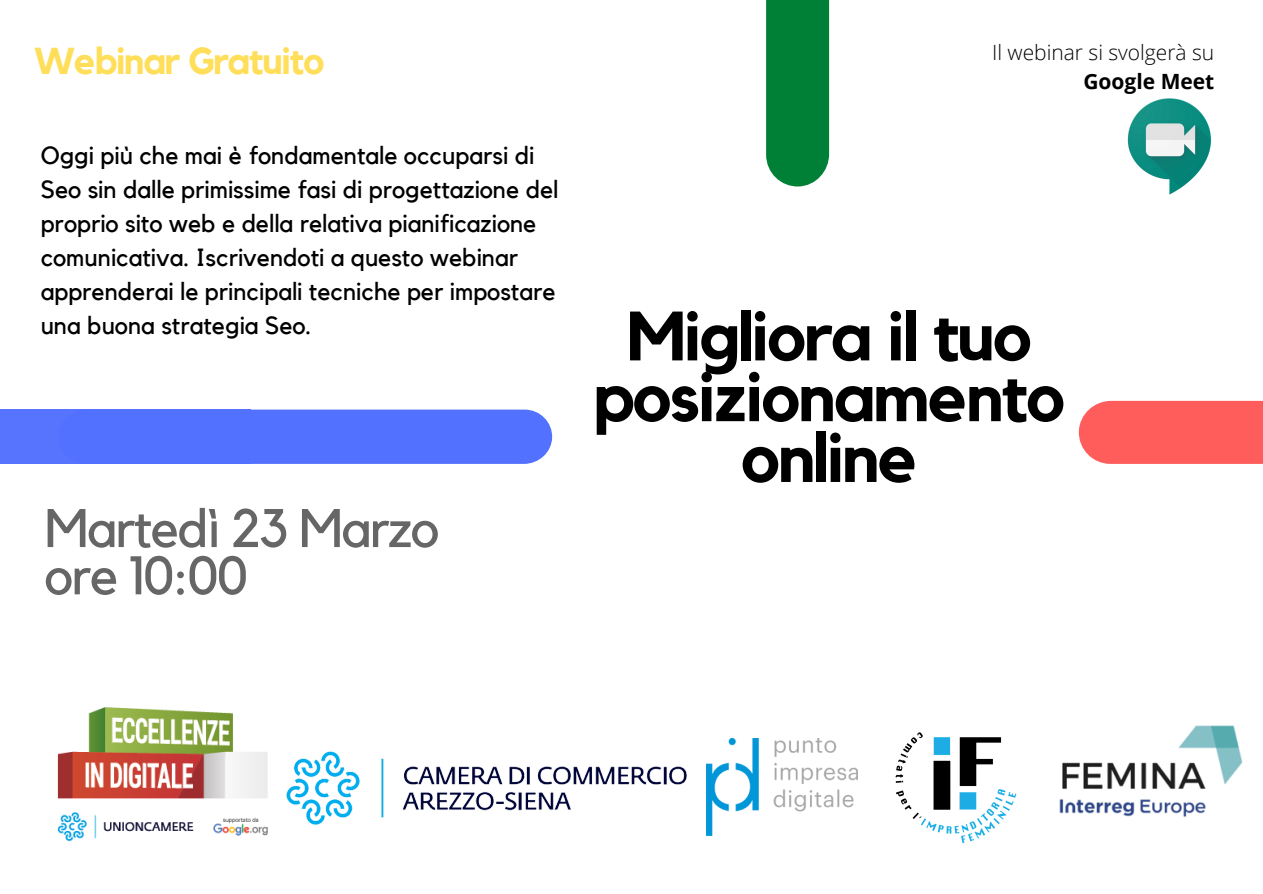
<style>
.page{position:relative;width:1263px;height:894px;background:#fff}
.page>*{position:absolute;margin:0;border:0;box-sizing:border-box;transform-origin:0 0}
.t1{font:700 68.85px/60.8px "Kollektif";letter-spacing:-.03em;color:#000;text-align:center}
.t2{font:53.7px "Kollektif";letter-spacing:-.03em;color:#666}
.t3{font:700 37.35px "Kollektif";letter-spacing:-.03em;color:#ffde59}
.t4{font:24.75px/34px "Kollektif";color:#000}
.t5{font:300 21px "Open Sans";color:#000}
.t6{font:700 21px "Open Sans";color:#000}
</style>
<div class="page">
<div style="left:1078px;top:401px;width:185px;height:63px;background:#ff5c5c"></div>
<div style="left:766px;top:0;width:63px;height:187px;background:#008037"></div>
<div style="left:0;top:409px;width:250px;height:55px;background:#5774ff"></div>
<div style="left:250px;top:409px;width:303px;height:55px;background:#5271ff"></div>
<img style="left:286px;top:751px;width:401px;height:74px">
<img style="left:57px;top:707px;width:211px;height:135px">
<img style="left:1059px;top:725px;width:184px;height:92px">
<img style="left:895px;top:732px;width:122px;height:112px">
<img style="left:707px;top:738px;width:150px;height:97px">
<img style="left:1127px;top:98px;width:84px;height:97px">
<p class="t3" style="left:34px;top:43px;width:292px">Webinar Gratuito</p>
<p class="t4" style="left:41px;top:139px;width:519px">Oggi più che mai è fondamentale occuparsi di Seo sin dalle primissime fasi di progettazione del proprio sito web e della relativa pianificazione comunicativa. Iscrivendoti a questo webinar apprenderai le principali tecniche per impostare una buona strategia Seo.</p>
<p class="t2" style="left:44px;top:503px;width:396px">Martedì 23 Marzo</p>
<p class="t2" style="left:44px;top:550px;width:205px">ore 10:00</p>
<p class="t5" style="left:992px;top:38px;width:224px">Il webinar si svolgerà su</p>
<p class="t6" style="left:1083px;top:67px;width:132px">Google Meet</p>
<p class="t1" style="left:593px;top:308px;width:473px">Migliora il tuo posizionamento</p>
<p class="t1" style="left:741px;top:430px;width:179px">online</p>
</div>
